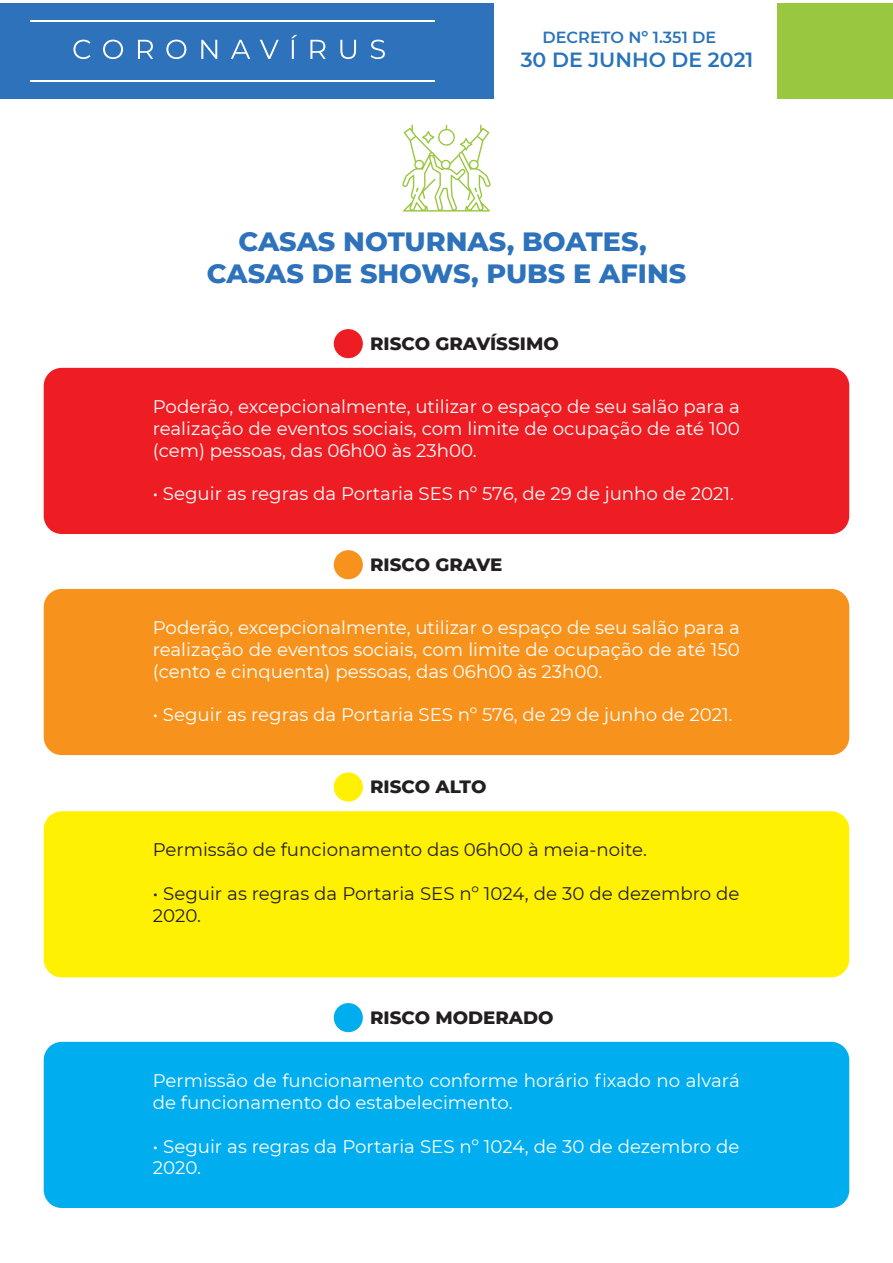
<style>
.page{position:relative;width:893px;height:1263px;background:#fff}
.page>*{position:absolute;margin:0;border:0;box-sizing:border-box;transform-origin:0 0}
.t1{font:800 27px/32.4px "Montserrat";color:#2d72ba;text-align:center}
.t2{font:900 20.85px "Montserrat";color:#2d72ba}
.t3{font:600 20.55px "Montserrat";color:#2973ba}
.t4{font:600 18.6px "Montserrat";color:#2d72ba}
.t5{font:18.15px/21.9px "Montserrat";color:#fff;text-align:justify}
.t6{font:18.15px/21.9px "Montserrat";color:#231f20}
.t7{font:800 18.15px "Montserrat";color:#231f20}
.t8{font:600 16.05px "Montserrat";color:#2973ba}
</style>
<div class="page">
<div style="left:44px;top:368px;width:805px;height:166px;background:#ee1d23;border-radius:18px"></div>
<div style="left:0;top:3px;width:493px;height:96px;background:#2d72ba"></div>
<div style="left:777px;top:3px;width:116px;height:96px;background:#99c73f"></div>
<svg style="left:73px;top:40px;width:17px;height:19px"></svg>
<svg style="left:103px;top:40px;width:20px;height:19px"></svg>
<svg style="left:138px;top:40px;width:15px;height:19px"></svg>
<svg style="left:166px;top:40px;width:20px;height:19px"></svg>
<svg style="left:201px;top:40px;width:16px;height:19px"></svg>
<svg style="left:231px;top:40px;width:19px;height:19px"></svg>
<svg style="left:260px;top:40px;width:19px;height:19px"></svg>
<svg style="left:291px;top:35px;width:6px;height:24px"></svg>
<svg style="left:310px;top:40px;width:16px;height:19px"></svg>
<svg style="left:340px;top:40px;width:16px;height:19px"></svg>
<svg style="left:371px;top:40px;width:14px;height:19px"></svg>
<hr style="left:30px;top:20px;width:404px;height:2px;background:#fff">
<hr style="left:30px;top:80px;width:404px;height:2px;background:#fff">
<svg style="left:402px;top:125px;width:89px;height:87px"></svg>
<div style="left:334px;top:329px;width:29px;height:29px;background:#ee1d23;border-radius:50%"></div>
<div style="left:44px;top:589px;width:805px;height:166px;background:#f7931d;border-radius:18px"></div>
<div style="left:334px;top:550px;width:29px;height:29px;background:#f7931d;border-radius:50%"></div>
<div style="left:44px;top:811px;width:805px;height:166px;background:#fff101;border-radius:18px"></div>
<div style="left:334px;top:772px;width:29px;height:30px;background:#fff101;border-radius:50%"></div>
<div style="left:44px;top:1042px;width:805px;height:166px;background:#00aeef;border-radius:18px"></div>
<div style="left:334px;top:1003px;width:29px;height:29px;background:#00aeef;border-radius:50%"></div>
<svg style="left:595px;top:1073px;width:10px;height:14px"></svg>
<p class="t8" style="left:542px;top:26px;width:175px">DECRETO Nº 1.351 DE</p>
<p class="t3" style="left:521px;top:45px;width:234px">30 DE JUNHO DE 2021</p>
<p class="t4" style="left:546px;top:28px;width:179px">DECRETO 1.276 DE</p>
<p class="t2" style="left:527px;top:50px;width:221px">17 DE MAIO DE 2021</p>
<h1 class="t1" style="left:207px;top:223px;width:481px">CASAS NOTURNAS, BOATES,<br>CASAS DE SHOWS, PUBS E AFINS</h1>
<p class="t7" style="left:370px;top:330px;width:190px">RISCO GRAVÍSSIMO</p>
<p class="t5" style="left:153px;top:395px;width:589px">Poderão, excepcionalmente, utilizar o espaço de seu salão para a realização de eventos sociais, com limite de ocupação de até 100 (cem) pessoas, das 06h00 às 23h00.</p>
<p class="t5" style="left:153px;top:482px;width:583px">• Seguir as regras da Portaria SES nº 576, de 29 de junho de 2021.</p>
<p class="t7" style="left:370px;top:551px;width:134px">RISCO GRAVE</p>
<p class="t5" style="left:153px;top:616px;width:589px">Poderão, excepcionalmente, utilizar o espaço de seu salão para a realização de eventos sociais, com limite de ocupação de até 150 (cento e cinquenta) pessoas, das 06h00 às 23h00.</p>
<p class="t5" style="left:153px;top:703px;width:581px">• Seguir as regras da Portaria SES nº 576, de 29 de junho de 2021.</p>
<p class="t7" style="left:370px;top:773px;width:118px">RISCO ALTO</p>
<p class="t6" style="left:153px;top:838px;width:496px">Permissão de funcionamento das 06h00 à meia-noite.</p>
<p class="t6" style="left:153px;top:882px;width:588px">• Seguir as regras da Portaria SES nº 1024, de 30 de dezembro de<br>2020.</p>
<p class="t7" style="left:370px;top:1004px;width:185px">RISCO MODERADO</p>
<p class="t5" style="left:153px;top:1069px;width:588px">Permissão de funcionamento conforme horário xado no alvará de funcionamento do estabelecimento.</p>
<p class="t5" style="left:153px;top:1134px;width:588px">• Seguir as regras da Portaria SES nº 1024, de 30 de dezembro de<br>2020.</p>
</div>
